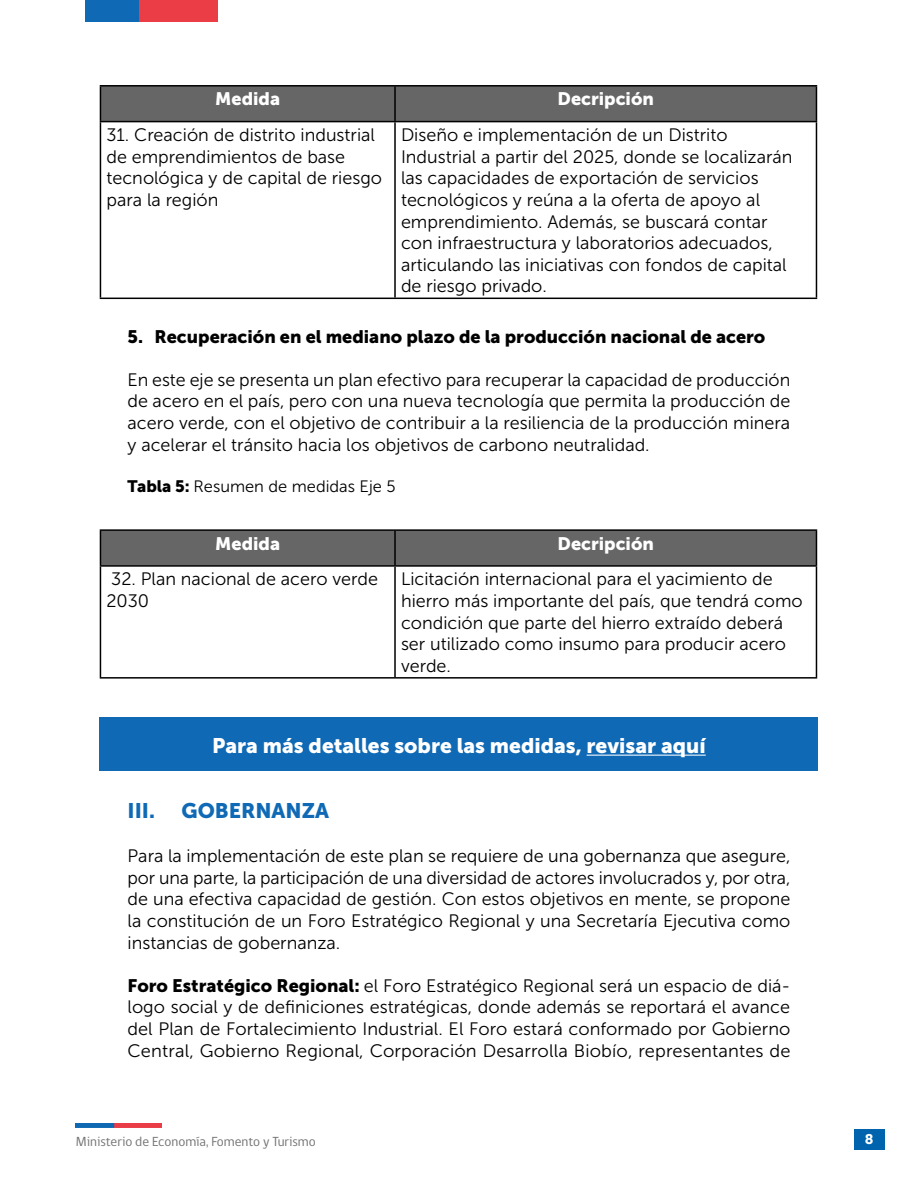
<style>
.page{position:relative;width:918px;height:1188px;background:#fff}
.page>*{position:absolute;margin:0;border:0;box-sizing:border-box;transform-origin:0 0}
.t1{font:21px "Museo Sans 900";color:#fff}
.t2{font:21px "Museo Sans 900";color:#0f69b5}
.t3{font:18px/21.6px "Museo Sans 300";color:#000}
.t4{font:18px "Museo Sans 900";color:#000}
.t5{font:18px "Museo Sans 900";color:#fff}
.t6{font:16.5px "Museo Sans 300";color:#000}
.t7{font:13.5px "gob CL";color:#737373}
.t8{font:700 13.5px "Poppins";color:#fff}
.s1{font-family:"Museo Sans 900"}
</style>
<div class="page">
<div style="left:854px;top:1129px;width:31px;height:21px;background:#0063ad"></div>
<img style="left:76px;top:1124px;width:86px;height:3px">
<div style="left:100px;top:718px;width:718px;height:53px;background:#0f69b5"></div>
<div style="left:85px;top:0;width:55px;height:22px;background:#0f69b5"></div>
<div style="left:140px;top:0;width:78px;height:22px;background:#eb3d45"></div>
<div style="left:101px;top:87px;width:715px;height:34px;background:#666"></div>
<hr style="left:100px;top:122px;width:1px;height:176px;background:#000">
<hr style="left:394px;top:122px;width:2px;height:176px;background:#000">
<hr style="left:816px;top:122px;width:1px;height:176px;background:#000">
<hr style="left:100px;top:298px;width:295px;height:1px;background:#000">
<hr style="left:395px;top:298px;width:422px;height:1px;background:#000">
<hr style="left:100px;top:85px;width:295px;height:2px;background:#000">
<hr style="left:100px;top:87px;width:1px;height:34px;background:#000">
<hr style="left:395px;top:85px;width:422px;height:2px;background:#000">
<hr style="left:394px;top:87px;width:2px;height:34px;background:#000">
<hr style="left:816px;top:87px;width:1px;height:34px;background:#000">
<hr style="left:100px;top:121px;width:295px;height:1px;background:#000">
<hr style="left:395px;top:121px;width:422px;height:1px;background:#000">
<hr style="left:587px;top:755px;width:119px;height:1px;background:#fff">
<div style="left:101px;top:531px;width:715px;height:34px;background:#666"></div>
<hr style="left:100px;top:567px;width:1px;height:110px;background:#000">
<hr style="left:394px;top:567px;width:2px;height:110px;background:#000">
<hr style="left:816px;top:567px;width:1px;height:110px;background:#000">
<hr style="left:100px;top:677px;width:295px;height:2px;background:#000">
<hr style="left:395px;top:677px;width:422px;height:2px;background:#000">
<hr style="left:100px;top:529px;width:295px;height:2px;background:#000">
<hr style="left:100px;top:531px;width:1px;height:34px;background:#000">
<hr style="left:395px;top:529px;width:422px;height:2px;background:#000">
<hr style="left:394px;top:531px;width:2px;height:34px;background:#000">
<hr style="left:816px;top:531px;width:1px;height:34px;background:#000">
<hr style="left:100px;top:565px;width:295px;height:2px;background:#000">
<hr style="left:395px;top:565px;width:422px;height:2px;background:#000">
<p class="t5" style="left:215px;top:89px;width:66px">Medida</p>
<p class="t5" style="left:558px;top:89px;width:98px">Decripción</p>
<p class="t3" style="left:106px;top:124px;width:277px">31. Creación de distrito industrial de emprendimientos de base tecnológica y de capital de riesgo para la región</p>
<p class="t3" style="left:401px;top:124px;width:393px">Diseño e implementación de un Distrito Industrial a partir del 2025, donde se localizarán las capacidades de exportación de servicios tecnológicos y reúna a la oferta de apoyo al emprendimiento. Además, se buscará contar con infraestructura y laboratorios adecuados, articulando las iniciativas con fondos de capital de riesgo privado.</p>
<p class="t4" style="left:128px;top:326px;width:639px">5. Recuperación en el mediano plazo de la producción nacional de acero</p>
<p class="t3" style="left:128px;top:369px;width:664px;text-align:justify">En este eje se presenta un plan efectivo para recuperar la capacidad de producción de acero en el país, pero con una nueva tecnología que permita la producción de acero verde, con el objetivo de contribuir a la resiliencia de la producción minera y acelerar el tránsito hacia los objetivos de carbono neutralidad.</p>
<p class="t6" style="left:128px;top:477px;width:270px"><span class="s1">Tabla 5:</span> Resumen de medidas Eje 5</p>
<p class="t5" style="left:215px;top:533px;width:66px">Medida</p>
<p class="t5" style="left:558px;top:533px;width:98px">Decripción</p>
<p class="t3" style="left:106px;top:569px;width:273px">32. Plan nacional de acero verde<br>2030</p>
<p class="t3" style="left:401px;top:569px;width:403px">Licitación internacional para el yacimiento de hierro más importante del país, que tendrá como condición que parte del hierro extraído deberá ser utilizado como insumo para producir acero verde.</p>
<p class="t1" style="left:212px;top:734px;width:495px">Para más detalles sobre las medidas, revisar aquí</p>
<p class="t2" style="left:128px;top:799px;width:29px">III.</p>
<p class="t2" style="left:182px;top:799px;width:149px">GOBERNANZA</p>
<p class="t3" style="left:128px;top:845px;width:664px;text-align:justify">Para la implementación de este plan se requiere de una gobernanza que asegure, por una parte, la participación de una diversidad de actores involucrados y, por otra, de una efectiva capacidad de gestión. Con estos objetivos en mente, se propone la constitución de un Foro Estratégico Regional y una Secretaría Ejecutiva como instancias de gobernanza.</p>
<p class="t3" style="left:128px;top:975px;width:665px;text-align:justify"><span class="s1">Foro Estratégico Regional:</span> el Foro Estratégico Regional será un espacio de diá&shy;logo social y de definiciones estratégicas, donde además se reportará el avance del Plan de Fortalecimiento Industrial. El Foro estará conformado por Gobierno Central, Gobierno Regional, Corporación Desarrolla Biobío, representantes de</p>
<p class="t7" style="left:76px;top:1133px;width:241px">Ministerio de Economía, Fomento y Turismo</p>
<p class="t8" style="left:865px;top:1132px;width:10px">8</p>
</div>
